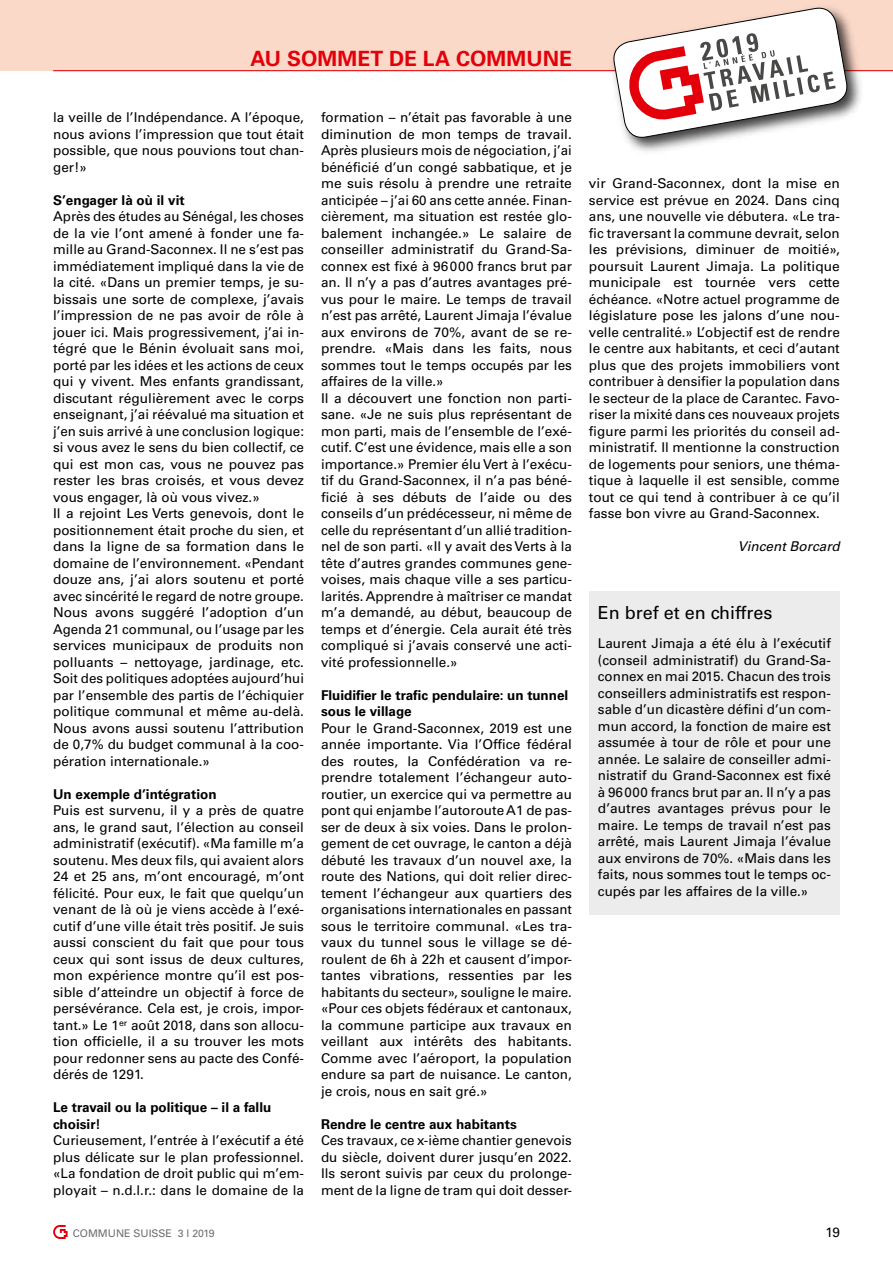
<style>
.page{position:relative;width:893px;height:1263px;background:#fff}
.page>*{position:absolute;margin:0;border:0;box-sizing:border-box;transform-origin:0 0}
.t1{font:700 21px "Univers LT Std";letter-spacing:.005em;color:#e3000b}
.t2{font:18px "Univers LT Std";color:#000}
.t3{font:13.5px/16.5px "Univers LT Std";color:#000;text-align:justify}
.t4{font:700 13.5px/16.5px "Univers LT Std";color:#000}
.t5{font:italic 13.5px "Univers LT Std";color:#000}
.t6{font:10.5px "Univers LT Std";color:#6e6e6e}
</style>
<div class="page">
<div style="left:0;top:0;width:893px;height:71px;background:#fbd9c9"></div>
<hr style="left:53px;top:70px;width:840px;height:1px;background:#e3000b">
<svg style="left:53px;top:1225px;width:15px;height:14px"></svg>
<img style="left:606px;top:29px;width:263px;height:123px">
<svg style="left:611px;top:7px;width:239px;height:133px"></svg>
<div style="left:589px;top:591px;width:251px;height:323px;background:#ececec"></div>
<h1 class="t1" style="left:251px;top:46px;width:323px">AU SOMMET DE LA COMMUNE</h1>
<p class="t3" style="left:53px;top:109px;width:252px">la veille de l’Indépendance. A l’époque, nous avions l’impression que tout était possible, que nous pouvions tout chan&shy;ger!»</p>
<p class="t4" style="left:53px;top:192px;width:133px">S’engager là où il vit</p>
<p class="t3" style="left:53px;top:208px;width:252px;text-align:left">Après des études au Sénégal, les choses de la vie l’ont amené à fonder une fa&shy;mille au Grand-Saconnex. Il ne s’est pas immédiatement impliqué dans la vie de la cité. «Dans un premier temps, je su&shy;bissais une sorte de complexe, j’avais l’impression de ne pas avoir de rôle à jouer ici. Mais progressivement, j’ai in&shy;tégré que le Bénin évoluait sans moi, porté par les idées et les actions de ceux qui y vivent. Mes enfants grandissant, discutant régulièrement avec le corps enseignant, j’ai réévalué ma situation et j’en suis arrivé à une conclusion logique: si vous avez le sens du bien collectif, ce qui est mon cas, vous ne pouvez pas rester les bras croisés, et vous devez vous engager, là où vous vivez.»<br>Il a rejoint Les Verts genevois, dont le positionnement était proche du sien, et dans la ligne de sa formation dans le domaine de l’environnement. «Pendant douze ans, j’ai alors soutenu et porté avec sincérité le regard de notre groupe.<br>Nous avons suggéré l’adoption d’un Agenda 21 communal, ou l’usage par les services municipaux de produits non polluants – nettoyage, jardinage, etc.<br>Soit des politiques adoptées aujourd’hui par l’ensemble des partis de l’échiquier politique communal et même au-delà.<br>Nous avons aussi soutenu l’attribution de 0,7% du budget communal à la coo&shy;pération internationale.»</p>
<p class="t4" style="left:53px;top:786px;width:165px">Un exemple d’intégration</p>
<p class="t3" style="left:53px;top:802px;width:252px">Puis est survenu, il y a près de quatre ans, le grand saut, l’élection au conseil administratif (exécutif). «Ma famille m’a soutenu. Mes deux fils, qui avaient alors 24 et 25 ans, m’ont encouragé, m’ont félicité. Pour eux, le fait que quelqu’un venant de là où je viens accède à l’exé&shy;cutif d’une ville était très positif. Je suis aussi conscient du fait que pour tous ceux qui sont issus de deux cultures, mon expérience montre qu’il est pos&shy;sible d’atteindre un objectif à force de persévérance. Cela est, je crois, impor&shy;tant.» Le 1<sup>er</sup> août 2018, dans son allocu&shy;tion officielle, il a su trouver les mots pour redonner sens au pacte des Confé&shy;dérés de 1291.</p>
<p class="t4" style="left:53px;top:1099px;width:220px">Le travail ou la politique – il a fallu choisir!</p>
<p class="t3" style="left:53px;top:1132px;width:252px">Curieusement, l’entrée à l’exécutif a été plus délicate sur le plan professionnel. «La fondation de droit public qui m’em&shy;ployait – n.d.l.r.: dans le domaine de la</p>
<p class="t3" style="left:321px;top:109px;width:252px;text-align:left">formation – n’était pas favorable à une diminution de mon temps de travail.<br>Après plusieurs mois de négociation, j’ai bénéficié d’un congé sabbatique, et je me suis résolu à prendre une retraite anticipée – j’ai 60 ans cette année. Finan&shy;cièrement, ma situation est restée glo&shy;balement inchangée.» Le salaire de conseiller administratif du Grand-Sa&shy;connex est fixé à 96000 francs brut par an. Il n’y a pas d’autres avantages pré&shy;vus pour le maire. Le temps de travail n’est pas arrêté, Laurent Jimaja l’évalue aux environs de 70%, avant de se re&shy;prendre. «Mais dans les faits, nous sommes tout le temps occupés par les affaires de la ville.»<br>Il a découvert une fonction non parti&shy;sane. «Je ne suis plus représentant de mon parti, mais de l’ensemble de l’exé&shy;cutif. C’est une évidence, mais elle a son importance.» Premier élu Vert à l’exécu&shy;tif du Grand-Saconnex, il n’a pas béné&shy;ficié à ses débuts de l’aide ou des conseils d’un prédécesseur, ni même de celle du représentant d’un allié tradition&shy;nel de son parti. «Il y avait des Verts à la tête d’autres grandes communes gene&shy;voises, mais chaque ville a ses particu&shy;larités. Apprendre à maîtriser ce mandat m’a demandé, au début, beaucoup de temps et d’énergie. Cela aurait été très compliqué si j’avais conservé une acti&shy;vité professionnelle.»</p>
<p class="t4" style="left:321px;top:687px;width:249px">Fluidifier le trafic pendulaire: un tunnel sous le village</p>
<p class="t3" style="left:321px;top:720px;width:252px">Pour le Grand-Saconnex, 2019 est une année importante. Via l’Office fédéral des routes, la Confédération va re&shy;prendre totalement l’échangeur auto&shy;routier, un exercice qui va permettre au pont qui enjambe l’autoroute A1 de pas&shy;ser de deux à six voies. Dans le prolon&shy;gement de cet ouvrage, le canton a déjà débuté les travaux d’un nouvel axe, la route des Nations, qui doit relier direc&shy;tement l’échangeur aux quartiers des organisations internationales en passant sous le territoire communal. «Les tra&shy;vaux du tunnel sous le village se dé&shy;roulent de 6h à 22h et causent d’impor&shy;tantes vibrations, ressenties par les habitants du secteur», souligne le maire. «Pour ces objets fédéraux et cantonaux, la commune participe aux travaux en veillant aux intérêts des habitants.<br>Comme avec l’aéroport, la population endure sa part de nuisance. Le canton, je crois, nous en sait gré.»</p>
<p class="t4" style="left:321px;top:1116px;width:197px">Rendre le centre aux habitants</p>
<p class="t3" style="left:321px;top:1132px;width:252px">Ces travaux, ce x-ième chantier genevois du siècle, doivent durer jusqu’en 2022.<br>Ils seront suivis par ceux du prolonge&shy;ment de la ligne de tram qui doit desser-</p>
<p class="t3" style="left:589px;top:175px;width:252px">vir Grand-Saconnex, dont la mise en service est prévue en 2024. Dans cinq ans, une nouvelle vie débutera. «Le tra&shy;fic traversant la commune devrait, selon les prévisions, diminuer de moitié», poursuit Laurent Jimaja. La politique municipale est tournée vers cette échéance. «Notre actuel programme de législature pose les jalons d’une nou&shy;velle centralité.» L’objectif est de rendre le centre aux habitants, et ceci d’autant plus que des projets immobiliers vont contribuer à densifier la population dans le secteur de la place de Carantec. Favo&shy;riser la mixité dans ces nouveaux projets figure parmi les priorités du conseil ad&shy;ministratif. Il mentionne la construction de logements pour seniors, une théma&shy;tique à laquelle il est sensible, comme tout ce qui tend à contribuer à ce qu’il fasse bon vivre au Grand-Saconnex.</p>
<p class="t5" style="left:738px;top:538px;width:104px">Vincent Borcard</p>
<h2 class="t2" style="left:598px;top:602px;width:176px">En bref et en chiffres</h2>
<p class="t3" style="left:598px;top:635px;width:234px">Laurent Jimaja a été élu à l’exécutif (conseil administratif) du Grand-Sa&shy;connex en mai 2015. Chacun des trois conseillers administratifs est respon&shy;sable d’un dicastère défini d’un com&shy;mun accord, la fonction de maire est assumée à tour de rôle et pour une année. Le salaire de conseiller admi&shy;nistratif du Grand-Saconnex est fixé à 96000 francs brut par an. Il n’y a pas d’autres avantages prévus pour le maire. Le temps de travail n’est pas arrêté, mais Laurent Jimaja l’évalue aux environs de 70%. «Mais dans les faits, nous sommes tout le temps oc&shy;cupés par les affaires de la ville.»</p>
<p class="t6" style="left:73px;top:1227px;width:143px">COMMUNE SUISSE 3 l 2019</p>
<p class="t3" style="left:826px;top:1224px;width:16px">19</p>
</div>
